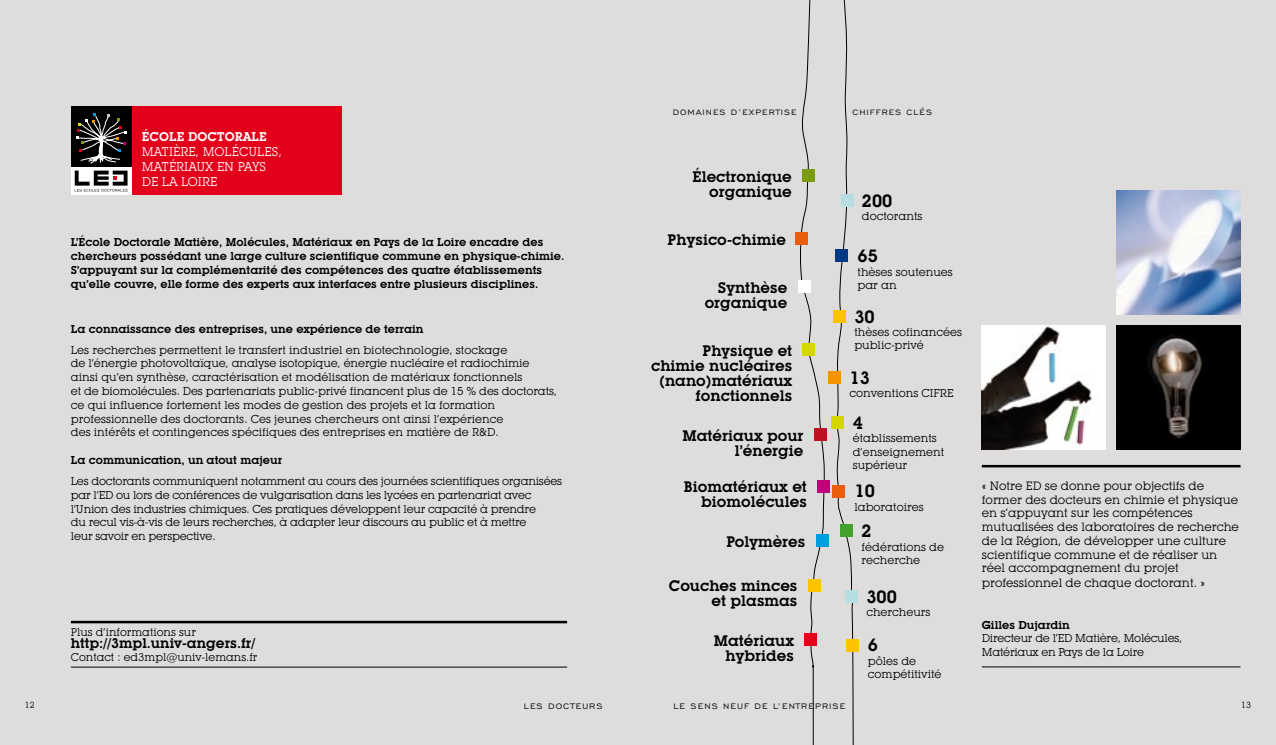
<style>
.page{position:relative;width:1276px;height:745px;background:#fff}
.page>*{position:absolute;margin:0;border:0;box-sizing:border-box;transform-origin:0 0}
.t1{font:600 17.5px "Lubalin Graph IT Cby BT";color:#000}
.t2{font:600 15px/15px "Lubalin Graph IT Cby BT";color:#000;text-align:right}
.t3{font:600 13.75px "Lubalin Graph IT Cby BT";color:#000}
.t4{font:12.5px "Lubalin Graph IT Cby BT";color:#fff}
.t5{font:600 12.5px "Lubalin Graph IT Cby BT";color:#fff}
.t6{font:11.88px/13.9px "Lubalin Graph IT Cby BT";color:#000}
.t7{font:11.25px/13.8px "Lubalin Graph IT Cby BT";color:#000}
.t8{font:600 11.25px/13.8px "Lubalin Graph IT Cby BT";color:#000}
.t9{font:11.25px/13.8px "Lubalin Graph IT Cby BT";letter-spacing:-.02em;color:#000}
.t10{font:11px "Lubalin Graph IT Cby BT";color:#000}
.t11{font:10.25px "Engravers Gothic BT";letter-spacing:.1em;color:#000}
.t12{font:10px "Engravers Gothic BT";letter-spacing:.1em;color:#000}
.t13{font:8.75px "Lubalin Graph IT Cby BT";color:#000}
</style>
<div class="page">
<div style="left:0;top:0;width:1276px;height:744px;background:#dfdddb"></div>
<svg style="left:835px;top:0;width:19px;height:744px"></svg>
<svg style="left:799px;top:0;width:25px;height:744px"></svg>
<img style="left:1116px;top:190px;width:124px;height:124px">
<img style="left:1116px;top:325px;width:124px;height:124px">
<img style="left:981px;top:325px;width:125px;height:124px">
<div style="left:795px;top:232px;width:13px;height:12px;background:#e95d0f"></div>
<div style="left:797px;top:280px;width:13px;height:13px;background:#fff"></div>
<div style="left:802px;top:343px;width:13px;height:12px;background:#d4d600"></div>
<div style="left:814px;top:428px;width:12px;height:12px;background:#bd1220"></div>
<div style="left:817px;top:479px;width:12px;height:13px;background:#bd007b"></div>
<div style="left:816px;top:533px;width:13px;height:13px;background:#009ee0"></div>
<div style="left:808px;top:578px;width:13px;height:13px;background:#fcc400"></div>
<div style="left:835px;top:249px;width:13px;height:13px;background:#003882"></div>
<div style="left:840px;top:194px;width:13px;height:13px;background:#b5dee2"></div>
<div style="left:833px;top:310px;width:12px;height:12px;background:#fcc400"></div>
<div style="left:828px;top:371px;width:13px;height:13px;background:#f39400"></div>
<div style="left:801px;top:169px;width:13px;height:13px;background:#7a9c13"></div>
<div style="left:831px;top:416px;width:13px;height:12px;background:#d4d600"></div>
<div style="left:832px;top:484px;width:13px;height:13px;background:#e95d0f"></div>
<div style="left:840px;top:524px;width:13px;height:13px;background:#44a12b"></div>
<div style="left:804px;top:632px;width:13px;height:13px;background:#e2001a"></div>
<div style="left:845px;top:589px;width:12px;height:13px;background:#b5dee2"></div>
<div style="left:846px;top:638px;width:13px;height:13px;background:#fcc400"></div>
<div style="left:131px;top:106px;width:211px;height:89px;background:#e2001a"></div>
<div style="left:71px;top:134px;width:60px;height:61px;background:linear-gradient(to right,#fff,#fff)"></div>
<div style="left:71px;top:106px;width:60px;height:61px;background:#000"></div>
<svg style="left:75px;top:113px;width:53px;height:78px"></svg>
<hr style="left:71px;top:620px;width:496px;height:3px;background:#000">
<hr style="left:71px;top:666px;width:496px;height:1px;background:#000">
<hr style="left:981px;top:666px;width:259px;height:1px;background:#000">
<hr style="left:981px;top:464px;width:259px;height:3px;background:#000">
<p class="t5" style="left:142px;top:128px;width:127px">ÉCOLE DOCTORALE</p>
<p class="t4" style="left:142px;top:143px;width:82px">Matière, Molé</p>
<p class="t4" style="left:239px;top:143px;width:18px">cules</p>
<p class="t4" style="left:278px;top:143px;width:5px">,</p>
<p class="t4" style="left:142px;top:158px;width:21px">Matériau</p>
<p class="t4" style="left:205px;top:158px;width:61px">x en Pays</p>
<p class="t4" style="left:142px;top:173px;width:55px">de la Loire</p>
<p class="t8" style="left:71px;top:235px;width:495px">L’École Doctorale Matière, Molécules, Matériaux en Pays de la Loire encadre des chercheurs possédant une large culture scientifique commune en physique-chimie.<br>S’appuyant sur la complémentarité des compétences des quatre établissements qu’elle couvre, elle forme des experts aux interfaces entre plusieurs disciplines.</p>
<p class="t8" style="left:71px;top:321px;width:354px">La connaissance des entreprises, une expérience de terrain</p>
<p class="t7" style="left:71px;top:342px;width:488px">Les recherches permettent le transfert industriel en biotechnologie, stockage<br>de l’énergie photovoltaïque, analyse isotopique, énergie nucléaire et radiochimie ainsi qu’en synthèse, caractérisation et modélisation de matériaux fonctionnels<br>et de biomolécules. Des partenariats public-privé financent plus de 15 % des doctorats, ce qui influence fortement les modes de gestion des projets et la formation professionnelle des doctorants. Ces jeunes chercheurs ont ainsi l’expérience<br>des intérêts et contingences spécifiques des entreprises en matière de R&amp;D.</p>
<p class="t8" style="left:71px;top:453px;width:213px">La communication, un atout majeur</p>
<p class="t9" style="left:71px;top:474px;width:493px">Les doctorants communiquent notamment au cours des journées scientifiques organisées par l’ED ou lors de conférences de vulgarisation dans les lycées en partenariat avec l’Union des industries chimiques. Ces pratiques développent leur capacité à prendre<br>du recul vis-à-vis de leurs recherches, à adapter leur discours au public et à mettre<br>leur savoir en perspective.</p>
<p class="t10" style="left:71px;top:624px;width:126px">Plus d’informations sur</p>
<p class="t3" style="left:71px;top:634px;width:186px">http://3mpl.univ-angers.fr/</p>
<p class="t10" style="left:71px;top:649px;width:188px">Contact : ed3mpl@univ-lemans.fr</p>
<p class="t12" style="left:673px;top:107px;width:125px">domaines d’expertise</p>
<p class="t12" style="left:852px;top:107px;width:81px">chiffres clés</p>
<h2 class="t2" style="left:692px;top:169px;width:101px">Électronique organique</h2>
<h2 class="t2" style="left:667px;top:231px;width:120px">Physico-chimie</h2>
<h2 class="t2" style="left:704px;top:280px;width:84px">Synthèse organique</h2>
<h2 class="t2" style="left:651px;top:342px;width:143px">Physique et chimie nucléaires (nano)matériaux fonctionnels</h2>
<h2 class="t2" style="left:682px;top:427px;width:122px">Matériaux pour l’énergie</h2>
<h2 class="t2" style="left:684px;top:479px;width:125px">Biomatériaux et biomolécules</h2>
<h2 class="t2" style="left:726px;top:533px;width:80px">Polymères</h2>
<h2 class="t2" style="left:669px;top:578px;width:130px">Couches minces et plasmas</h2>
<h2 class="t2" style="left:714px;top:632px;width:82px">Matériaux hybrides</h2>
<h1 class="t1" style="left:862px;top:190px;width:32px">200</h1>
<p class="t7" style="left:862px;top:209px;width:62px">doctorants</p>
<h1 class="t1" style="left:857px;top:245px;width:22px">65</h1>
<p class="t7" style="left:857px;top:265px;width:97px;line-height:13.4px">thèses soutenues par an</p>
<h1 class="t1" style="left:854px;top:305px;width:22px">30</h1>
<p class="t7" style="left:854px;top:325px;width:109px;line-height:13.4px">thèses cofinancées public-privé</p>
<h1 class="t1" style="left:849px;top:367px;width:22px">13</h1>
<p class="t7" style="left:849px;top:386px;width:106px">conventions CIFRE</p>
<h1 class="t1" style="left:852px;top:411px;width:12px">4</h1>
<p class="t7" style="left:852px;top:431px;width:93px;line-height:13.4px">établissements d’enseignement supérieur</p>
<h1 class="t1" style="left:854px;top:480px;width:22px">10</h1>
<p class="t7" style="left:854px;top:499px;width:71px">laboratoires</p>
<h1 class="t1" style="left:861px;top:520px;width:12px">2</h1>
<p class="t7" style="left:861px;top:539px;width:84px;line-height:13.4px">fédérations de recherche</p>
<h1 class="t1" style="left:866px;top:585px;width:32px">300</h1>
<p class="t7" style="left:866px;top:604px;width:66px">chercheurs</p>
<h1 class="t1" style="left:868px;top:634px;width:12px">6</h1>
<p class="t7" style="left:868px;top:653px;width:75px;line-height:13.4px">pôles de compétitivité</p>
<p class="t6" style="left:981px;top:478px;width:259px">« Notre ED se donne pour objectifs de former des docteurs en chimie et physique en s’appuyant sur les compétences mutualisées des laboratoires de recherche de la Région, de développer une culture scientifique commune et de réaliser un réel accompagnement du projet professionnel de chaque doctorant. »</p>
<p class="t8" style="left:981px;top:617px;width:90px">Gilles Dujardin</p>
<p class="t9" style="left:981px;top:631px;width:202px">Directeur de l’ED Matière, Molécules,<br>Matériaux en Pays de la Loire</p>
<p class="t13" style="left:25px;top:698px;width:11px">12</p>
<p class="t13" style="left:1241px;top:698px;width:11px">13</p>
<p class="t11" style="left:524px;top:699px;width:80px">Les docteurs</p>
<p class="t11" style="left:673px;top:699px;width:173px">Le sens neuf de l’entreprise</p>
</div>
